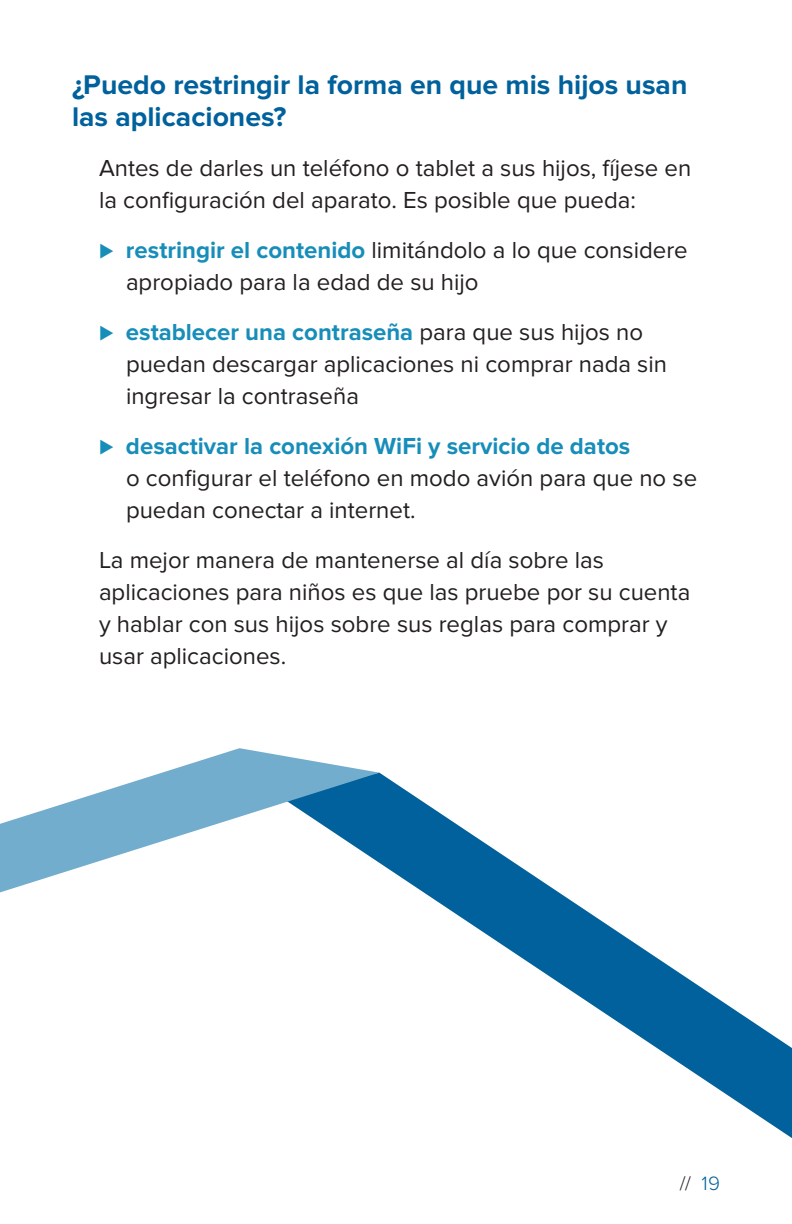
<style>
.page{position:relative;width:792px;height:1224px;background:#fff}
.page>*{position:absolute;margin:0;border:0;box-sizing:border-box;transform-origin:0 0}
.t1{font:700 28px/32px "Proxima Nova";color:#00619c}
.Bullet{font:24px/32px "Proxima Nova";color:#231f20}
.Main_Body{font:24px/32px "Proxima Nova";color:#231f20}
.t2{font:300 20px "Proxima Nova";color:#231f20}
.s1{color:#178db9}
.s2{font-weight:700;color:#178db9}
.s3{color:#00619c}
</style>
<div class="page">
<svg style="left:379px;top:773px;width:413px;height:365px"></svg>
<svg style="left:0;top:748px;width:379px;height:144px"></svg>
<h2 class="t1" style="left:72px;top:69px;width:617px">¿Puedo restringir la forma en que mis hijos usan las aplicaciones?</h2>
<p class="Main_Body" style="left:99px;top:152px;width:594px">Antes de darles un teléfono o tablet a sus hijos, fíjese en la configuración del aparato. Es posible que pueda:</p>
<p class="Bullet" style="left:126px;top:234px;width:563px;text-indent:-27px"><span class="s1">⊲</span> <span class="s2">restringir el contenido</span> limitándolo a lo que considere apropiado para la edad de su hijo</p>
<p class="Bullet" style="left:126px;top:316px;width:543px;text-indent:-27px"><span class="s1">⊲</span> <span class="s2">establecer una contraseña</span> para que sus hijos no puedan descargar aplicaciones ni comprar nada sin ingresar la contraseña</p>
<p class="Bullet" style="left:126px;top:430px;width:573px;text-indent:-27px"><span class="s1">⊲</span> <span class="s2">desactivar la conexión WiFi y servicio de datos<br></span>o configurar el teléfono en modo avión para que no se puedan conectar a internet.</p>
<p class="Main_Body" style="left:99px;top:544px;width:593px">La mejor manera de mantenerse al día sobre las aplicaciones para niños es que las pruebe por su cuenta y hablar con sus hijos sobre sus reglas para comprar y usar aplicaciones.</p>
<p class="t2" style="left:680px;top:1172px;width:42px">// <span class="s3">19</span></p>
</div>
